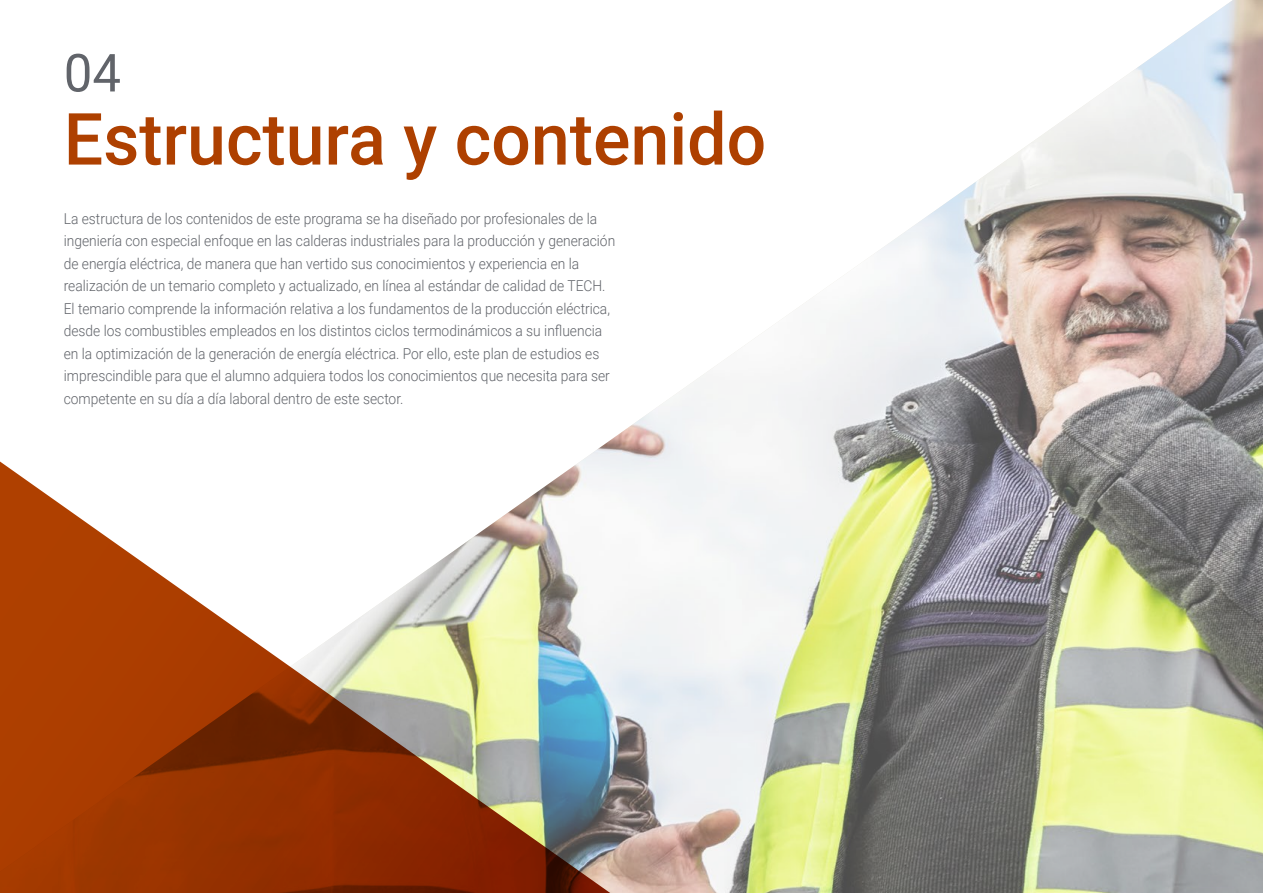
<style>
.page{position:relative;width:1263px;height:893px;background:#fff}
.page>*{position:absolute;margin:0;border:0;box-sizing:border-box;transform-origin:0 0}
.t1{font:500 72px "Roboto";color:#ae4000}
.t2{font:52.5px "Roboto";color:#61646a}
.t3{font:300 15px/22.5px "Roboto";color:#61646a;scale:.92 1}
</style>
<div class="page">
<img style="left:602px;top:0;width:661px;height:893px">
<svg style="left:0;top:446px;width:640px;height:447px"></svg>
<h2 class="t2" style="left:64px;top:36px;width:59px">04</h2>
<h1 class="t1" style="left:64px;top:89px;width:704px">Estructura y contenido</h1>
<p class="t3" style="left:64px;top:207px;width:601px">La estructura de los contenidos de este programa se ha diseñado por profesionales de la ingeniería con especial enfoque en las calderas industriales para la producción y generación de energía eléctrica, de manera que han vertido sus conocimientos y experiencia en la realización de un temario completo y actualizado, en línea al estándar de calidad de TECH.<br>El temario comprende la información relativa a los fundamentos de la producción eléctrica, desde los combustibles empleados en los distintos ciclos termodinámicos a su influencia en la optimización de la generación de energía eléctrica. Por ello, este plan de estudios es imprescindible para que el alumno adquiera todos los conocimientos que necesita para ser competente en su día a día laboral dentro de este sector.</p>
</div>
